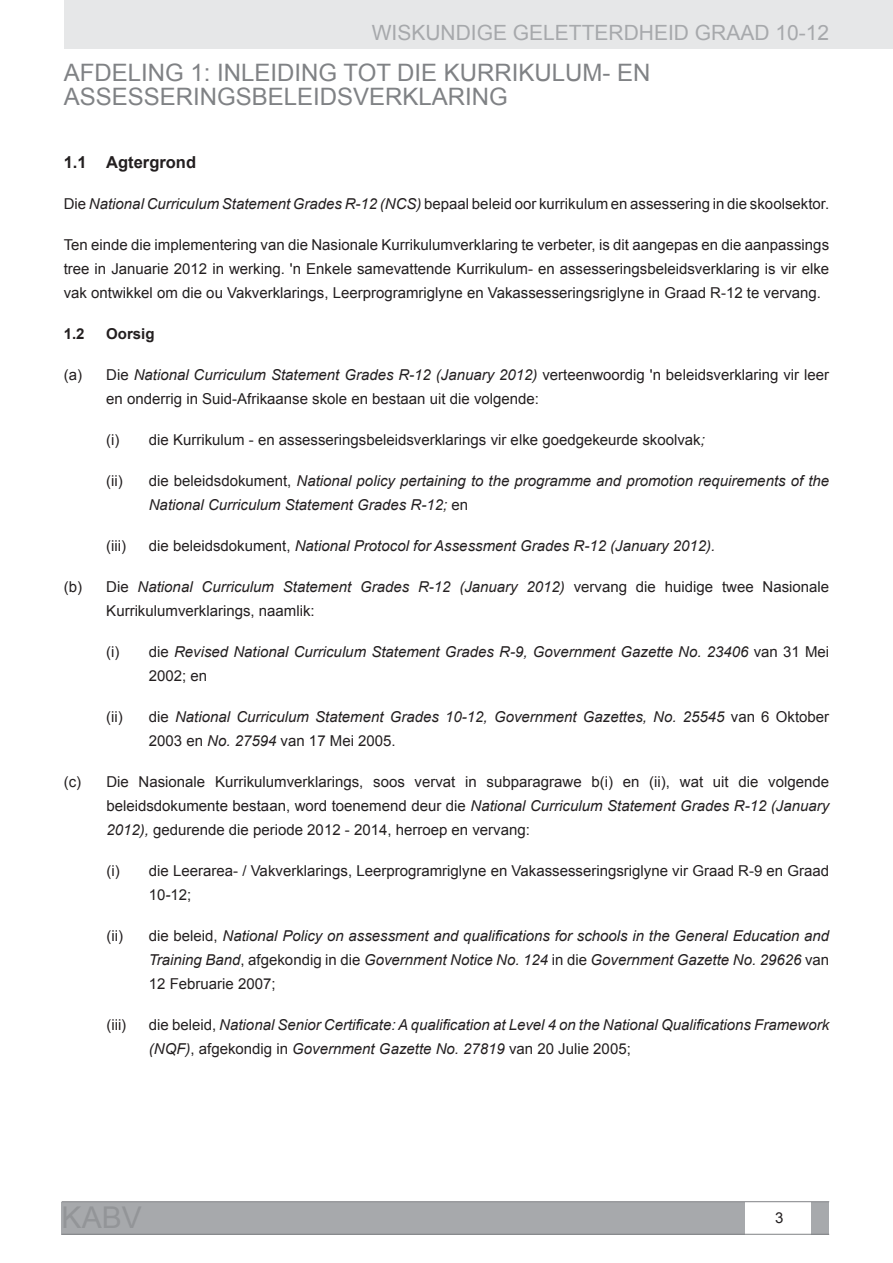
<style>
.page{position:relative;width:893px;height:1263px;background:#fff}
.page>*{position:absolute;margin:0;border:0;box-sizing:border-box;transform-origin:0 0}
.t1{font:24px/24px "Arial";color:#808285}
.t2{font:21px "Arial";color:#a7a9ac}
.t3{font:700 16.5px "Arial";color:#231f20}
.t4{font:15px/24px "Arial";color:#231f20}
.t5{font:italic 15px/24px "Arial";color:#231f20}
.t6{font:700 15px "Arial";color:#231f20}
.s1{font-style:italic}
.s2{font-style:normal}
</style>
<div class="page">
<div style="left:64px;top:0;width:829px;height:49px;background:#e6e7e8"></div>
<div style="left:62px;top:1202px;width:683px;height:32px;background:#a7a9ac"></div>
<div style="left:812px;top:1202px;width:17px;height:32px;background:#a7a9ac"></div>
<hr style="left:62px;top:1234px;width:767px;height:1px;background:#808285">
<hr style="left:62px;top:1201px;width:767px;height:1px;background:#808285">
<h2 class="t2" style="left:372px;top:21px;width:459px">WISKUNDIGE GELETTERDHEID GRAAD 10-12</h2>
<h1 class="t1" style="left:64px;top:61px;width:588px">AFDELING 1: INLEIDING TOT DIE KURRIKULUM- EN<br>ASSESSERINGSBELEIDSVERKLARING</h1>
<p class="t3" style="left:64px;top:152px;width:134px">1.1 Agtergrond</p>
<p class="t4" style="left:64px;top:191px;width:767px">Die <span class="s1">National Curriculum Statement Grades R-12 (NCS)</span> bepaal beleid oor kurrikulum en assessering in die skoolsektor.</p>
<p class="t4" style="left:64px;top:232px;width:767px;text-align:justify">Ten einde die implementering van die Nasionale Kurrikulumverklaring te verbeter, is dit aangepas en die aanpassings tree in Januarie 2012 in werking. 'n Enkele samevattende Kurrikulum- en assesseringsbeleidsverklaring is vir elke vak ontwikkel om die ou Vakverklarings, Leerprogramriglyne en Vakassesseringsriglyne in Graad R-12 te vervang.</p>
<p class="t6" style="left:64px;top:325px;width:22px">1.2</p>
<p class="t6" style="left:106px;top:325px;width:50px">Oorsig</p>
<p class="t4" style="left:106px;top:362px;width:724px;text-indent:-43px">(a) Die <span class="s1">National Curriculum Statement Grades R-12 (January 2012)</span> verteenwoordig 'n beleidsverklaring vir leer en onderrig in Suid-Afrikaanse skole en bestaan uit die volgende:</p>
<p class="t4" style="left:106px;top:427px;width:600px">(i) die Kurrikulum - en assesseringsbeleidsverklarings vir elke goedgekeurde skoolvak<span class="s1">;</span></p>
<p class="t5" style="left:149px;top:468px;width:682px;text-indent:-43px"><span class="s2">(ii) die beleidsdokument,</span> National policy pertaining to the programme and promotion requirements of the<br>National Curriculum Statement Grades R-12; <span class="s2">en</span></p>
<p class="t4" style="left:106px;top:533px;width:21px">(iii)</p>
<p class="t5" style="left:149px;top:533px;width:568px"><span class="s2">die beleidsdokument,</span> National Protocol for Assessment Grades R-12 (January 2012).</p>
<p class="t4" style="left:106px;top:574px;width:724px;text-indent:-43px">(b) Die <span class="s1">National Curriculum Statement Grades R-12 (January 2012)</span> vervang die huidige twee Nasionale<br>Kurrikulumverklarings, naamlik:</p>
<p class="t5" style="left:149px;top:639px;width:682px;text-indent:-43px"><span class="s2">(i) die</span> Revised National Curriculum Statement Grades R-9, Government Gazette No. 23406 <span class="s2">van 31 Mei<br>2002; en</span></p>
<p class="t5" style="left:149px;top:704px;width:682px;text-indent:-43px"><span class="s2">(ii) die</span> National Curriculum Statement Grades 10-12, Government Gazettes, No. 25545 <span class="s2">van 6 Oktober<br>2003 en</span> No. 27594 <span class="s2">van 17 Mei 2005.</span></p>
<p class="t4" style="left:106px;top:769px;width:724px;text-align:justify;text-indent:-43px">(c) Die Nasionale Kurrikulumverklarings, soos vervat in subparagrawe b(i) en (ii), wat uit die volgende beleidsdokumente bestaan, word toenemend deur die <span class="s1">National Curriculum Statement Grades R-12 (January 2012),</span> gedurende die periode 2012 - 2014, herroep en vervang:</p>
<p class="t4" style="left:149px;top:858px;width:682px;text-indent:-43px">(i) die Leerarea- / Vakverklarings, Leerprogramriglyne en Vakassesseringsriglyne vir Graad R-9 en Graad<br>10<span class="s1">-</span>12;</p>
<p class="t5" style="left:149px;top:923px;width:682px;text-align:justify;text-indent:-43px"><span class="s2">(ii) die beleid,</span> National Policy on assessment and qualifications for schools in the General Education and Training Band<span class="s2">, afgekondig in die</span> Government Notice No. 124 <span class="s2">in die</span> Government Gazette No. 29626 <span class="s2">van 12 Februarie 2007;</span></p>
<p class="t4" style="left:106px;top:1012px;width:21px">(iii)</p>
<p class="t5" style="left:149px;top:1012px;width:682px"><span class="s2">die beleid,</span> National Senior Certificate: A qualification at Level 4 on the National Qualifications Framework (NQF)<span class="s2">, afgekondig in</span> Government Gazette No. 27819 <span class="s2">van 20 Julie 2005;</span></p>
<p class="t4" style="left:775px;top:1205px;width:10px">3</p>
</div>
